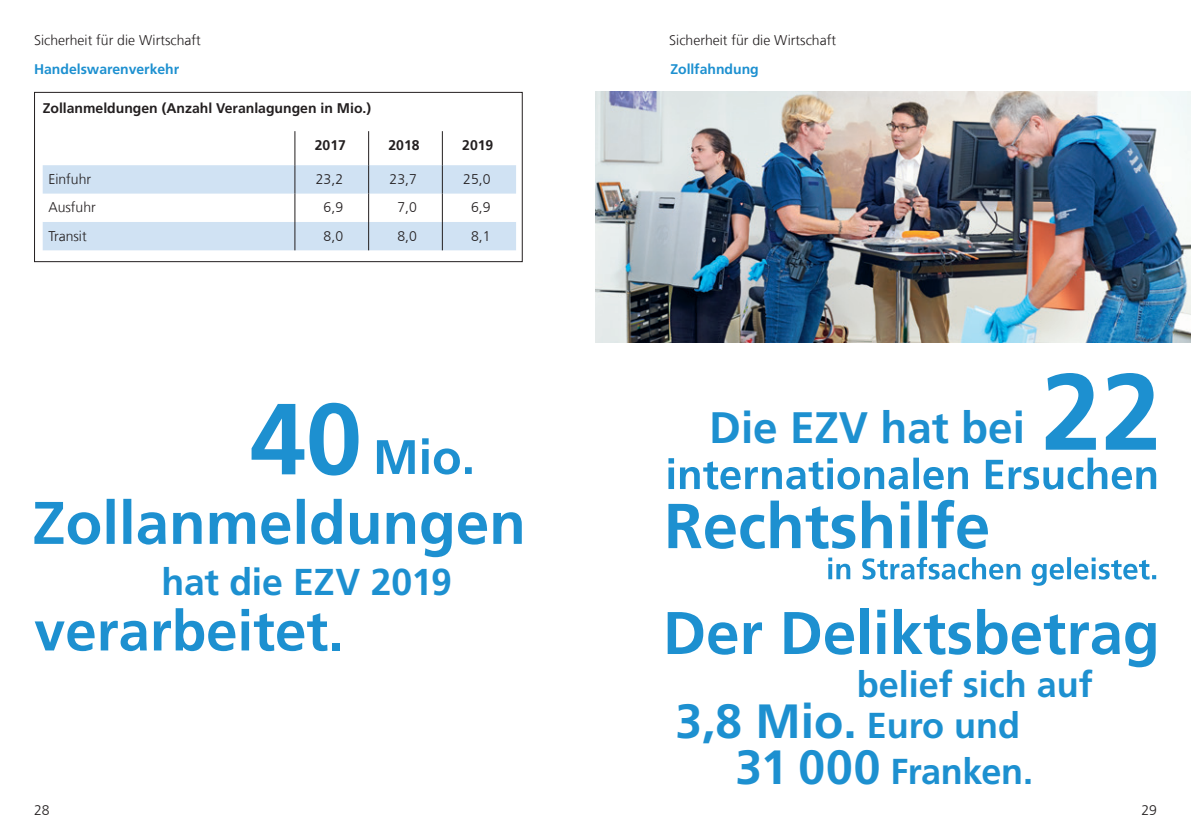
<style>
.page{position:relative;width:1191px;height:840px;background:#fff}
.page>*{position:absolute;margin:0;border:0;box-sizing:border-box;transform-origin:0 0}
.t1{font:700 108px "Frutiger LT Com";color:#1d90d0}
.t2{font:700 100.8px "Frutiger LT Com";color:#1d90d0}
.t3{font:700 60px "Frutiger LT Com";color:#1d90d0}
.t4{font:700 56.2px "Frutiger LT Com";color:#1d90d0}
.t5{font:700 48px "Frutiger LT Com";color:#1d90d0}
.t6{font:700 44px "Frutiger LT Com";color:#1d90d0}
.t7{font:700 37.4px "Frutiger LT Com";letter-spacing:-.01em;color:#1d90d0}
.t8{font:700 36px "Frutiger LT Com";color:#1d90d0}
.t9{font:300 14px "Frutiger LT Com";color:#231f20}
.t10{font:700 14px "Frutiger LT Com";color:#231f20}
.t11{font:700 14px "Frutiger LT Com";color:#1d90d0}
.s1{font-size:36px}
.s2{font-size:48px}
</style>
<div class="page">
<div style="left:34px;top:92px;width:489px;height:170px;border:1px solid #231f20"></div>
<svg style="left:34px;top:498px;width:488px;height:59px"></svg>
<svg style="left:377px;top:438px;width:95px;height:36px"></svg>
<svg style="left:43px;top:165px;width:473px;height:85px;fill:#d0e2f3"></svg>
<hr style="left:294px;top:131px;width:1px;height:34px;background:#231f20">
<svg style="left:294px;top:165px;width:1px;height:85px"></svg>
<hr style="left:368px;top:131px;width:1px;height:34px;background:#231f20">
<svg style="left:368px;top:165px;width:1px;height:85px"></svg>
<hr style="left:442px;top:131px;width:1px;height:34px;background:#231f20">
<svg style="left:442px;top:165px;width:1px;height:85px"></svg>
<svg style="left:668px;top:457px;width:488px;height:32px"></svg>
<svg style="left:828px;top:556px;width:328px;height:29px"></svg>
<svg style="left:668px;top:499px;width:320px;height:49px"></svg>
<img style="left:595px;top:92px;width:596px;height:250px">
<p class="t9" style="left:34px;top:32px;width:168px">Sicherheit für die Wirtschaft</p>
<p class="t9" style="left:669px;top:32px;width:168px">Sicherheit für die Wirtschaft</p>
<p class="t11" style="left:34px;top:61px;width:147px">Handelswarenverkehr</p>
<p class="t11" style="left:670px;top:61px;width:90px">Zollfahndung</p>
<p class="t10" style="left:43px;top:100px;width:330px">Zollanmeldungen (Anzahl Veranlagungen in Mio.)</p>
<p class="t10" style="left:315px;top:136px;width:33px">2017</p>
<p class="t10" style="left:388px;top:136px;width:33px">2018</p>
<p class="t10" style="left:462px;top:136px;width:33px">2019</p>
<p class="t9" style="left:48px;top:171px;width:44px">Einfuhr</p>
<p class="t9" style="left:316px;top:171px;width:29px">23,2</p>
<p class="t9" style="left:389px;top:171px;width:29px">23,7</p>
<p class="t9" style="left:463px;top:171px;width:29px">25,0</p>
<p class="t9" style="left:48px;top:199px;width:49px">Ausfuhr</p>
<p class="t9" style="left:324px;top:199px;width:21px">6,9</p>
<p class="t9" style="left:397px;top:199px;width:21px">7,0</p>
<p class="t9" style="left:471px;top:199px;width:21px">6,9</p>
<p class="t9" style="left:48px;top:227px;width:40px">Transit</p>
<p class="t9" style="left:324px;top:227px;width:21px">8,0</p>
<p class="t9" style="left:397px;top:227px;width:21px">8,0</p>
<p class="t9" style="left:471px;top:227px;width:21px">8,1</p>
<p class="t2" style="left:250px;top:380px;width:114px">40</p>
<p class="t6" style="left:709px;top:401px;width:317px">Die EZV hat bei</p>
<p class="t1" style="left:1041px;top:348px;width:122px">22</p>
<p class="t7" style="left:162px;top:559px;width:292px">hat die EZV 2019</p>
<p class="t4" style="left:34px;top:597px;width:311px">verarbeitet.</p>
<p class="t3" style="left:663px;top:597px;width:498px">Der Deliktsbetrag</p>
<p class="t8" style="left:856px;top:663px;width:238px">belief sich auf</p>
<p class="t5" style="left:675px;top:692px;width:346px">3,8 Mio. <span class="s1">Euro und</span></p>
<p class="t8" style="left:735px;top:749px;width:299px"><span class="s2">31 000</span> Franken.</p>
<p class="t9" style="left:34px;top:801px;width:17px">28</p>
<p class="t9" style="left:1141px;top:801px;width:17px">29</p>
</div>
